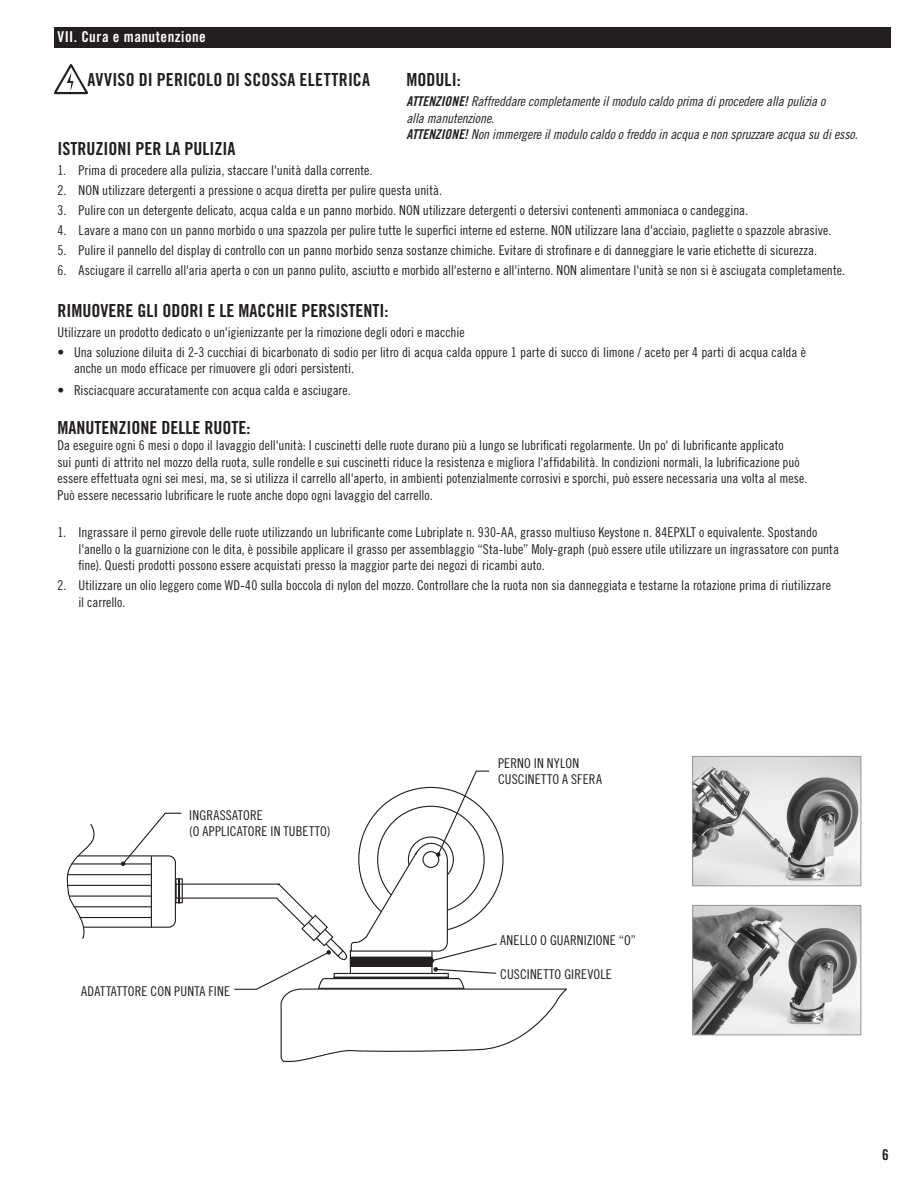
<style>
.page{position:relative;width:918px;height:1188px;background:#fff}
.page>*{position:absolute;margin:0;border:0;box-sizing:border-box;transform-origin:0 0}
.Body{font:18px "Trade Gothic LT Std Bd Cn 20";color:#231f20}
.Sub_Head_WHT{font:15px "Trade Gothic LT Std Bd Cn 20";letter-spacing:.03em;color:#fff}
.t1{font:15px "Trade Gothic LT Std Bd Cn 20";color:#231f20}
.Body-2{font:13.5px/16.5px "Trade Gothic LT Std Cn 18";color:#231f20}
.Body_with_Bullet{font:13.5px/16.5px "Trade Gothic LT Std Cn 18";color:#231f20}
.Body-3{font:13.5px/16.5px "Trade Gothic LT Std Cn 18 Obl";letter-spacing:-.01em;color:#231f20}
.s1{font-family:"Trade Gothic LT Std Bd Cn 20 Obl"}
</style>
<div class="page">
<img style="left:694px;top:758px;width:165px;height:126px">
<div style="left:692px;top:756px;width:169px;height:130px;border:1px solid #939598"></div>
<img style="left:694px;top:907px;width:165px;height:126px">
<div style="left:692px;top:905px;width:169px;height:130px;border:1px solid #939598"></div>
<svg style="left:66px;top:770px;width:501px;height:292px"></svg>
<div style="left:54px;top:27px;width:837px;height:20px;background:#231f20"></div>
<svg style="left:54px;top:64px;width:34px;height:30px"></svg>
<p class="Sub_Head_WHT" style="left:58px;top:28px;width:150px">VII. Cura e manutenzione</p>
<p class="Body" style="left:88px;top:69px;width:284px">AVVISO DI PERICOLO DI SCOSSA ELETTRICA</p>
<p class="Body" style="left:406px;top:69px;width:56px">MODULI:</p>
<p class="Body-3" style="left:406px;top:94px;width:453px"><span class="s1">ATTENZIONE!</span> Raffreddare completamente il modulo caldo prima di procedere alla pulizia o<br>alla manutenzione.<br><span class="s1">ATTENZIONE!</span> Non immergere il modulo caldo o freddo in acqua e non spruzzare acqua su di esso.</p>
<p class="Body" style="left:58px;top:138px;width:179px">ISTRUZIONI PER LA PULIZIA</p>
<p class="Body-2" style="left:58px;top:162px;width:317px">1. Prima di procedere alla pulizia, staccare l'unità dalla corrente.</p>
<p class="Body-2" style="left:58px;top:182px;width:386px">2. NON utilizzare detergenti a pressione o acqua diretta per pulire questa unità.</p>
<p class="Body-2" style="left:58px;top:202px;width:692px">3. Pulire con un detergente delicato, acqua calda e un panno morbido. NON utilizzare detergenti o detersivi contenenti ammoniaca o candeggina.</p>
<p class="Body-2" style="left:58px;top:222px;width:775px">4. Lavare a mano con un panno morbido o una spazzola per pulire tutte le superfici interne ed esterne. NON utilizzare lana d'acciaio, pagliette o spazzole abrasive.</p>
<p class="Body-2" style="left:58px;top:242px;width:761px">5. Pulire il pannello del display di controllo con un panno morbido senza sostanze chimiche. Evitare di strofinare e di danneggiare le varie etichette di sicurezza.</p>
<p class="Body-2" style="left:58px;top:262px;width:789px">6. Asciugare il carrello all'aria aperta o con un panno pulito, asciutto e morbido all'esterno e all'interno. NON alimentare l'unità se non si è asciugata completamente.</p>
<p class="Body" style="left:58px;top:299px;width:332px">RIMUOVERE GLI ODORI E LE MACCHIE PERSISTENTI:</p>
<p class="Body-2" style="left:58px;top:324px;width:409px">Utilizzare un prodotto dedicato o un'igienizzante per la rimozione degli odori e macchie</p>
<p class="Body_with_Bullet" style="left:74px;top:344px;width:733px;text-indent:-16px">• Una soluzione diluita di 2-3 cucchiai di bicarbonato di sodio per litro di acqua calda oppure 1 parte di succo di limone / aceto per 4 parti di acqua calda è anche un modo efficace per rimuovere gli odori persistenti.</p>
<p class="Body_with_Bullet" style="left:58px;top:382px;width:295px">• Risciacquare accuratamente con acqua calda e asciugare.</p>
<p class="Body" style="left:58px;top:416px;width:194px">MANUTENZIONE DELLE RUOTE:</p>
<p class="Body-2" style="left:58px;top:437px;width:752px">Da eseguire ogni 6 mesi o dopo il lavaggio dell'unità: I cuscinetti delle ruote durano più a lungo se lubrificati regolarmente. Un po' di lubrificante applicato<br>sui punti di attrito nel mozzo della ruota, sulle rondelle e sui cuscinetti riduce la resistenza e migliora l'affidabilità. In condizioni normali, la lubrificazione può essere effettuata ogni sei mesi, ma, se si utilizza il carrello all'aperto, in ambienti potenzialmente corrosivi e sporchi, può essere necessaria una volta al mese.<br>Può essere necessario lubrificare le ruote anche dopo ogni lavaggio del carrello.</p>
<p class="Body-2" style="left:79px;top:524px;width:762px;text-indent:-21px">1. Ingrassare il perno girevole delle ruote utilizzando un lubrificante come Lubriplate n. 930-AA, grasso multiuso Keystone n. 84EPXLT o equivalente. Spostando l'anello o la guarnizione con le dita, è possibile applicare il grasso per assemblaggio “Sta-lube” Moly-graph (può essere utile utilizzare un ingrassatore con punta fine). Questi prodotti possono essere acquistati presso la maggior parte dei negozi di ricambi auto.</p>
<p class="Body-2" style="left:79px;top:577px;width:754px;text-indent:-21px">2. Utilizzare un olio leggero come WD-40 sulla boccola di nylon del mozzo. Controllare che la ruota non sia danneggiata e testarne la rotazione prima di riutilizzare il carrello.</p>
<p class="Body-2" style="left:189px;top:807px;width:143px">INGRASSATORE<br>(O APPLICATORE IN TUBETTO)</p>
<p class="Body-2" style="left:81px;top:983px;width:150px">ADATTATTORE CON PUNTA FINE</p>
<p class="Body-2" style="left:498px;top:755px;width:105px">PERNO IN NYLON<br>CUSCINETTO A SFERA</p>
<p class="Body-2" style="left:500px;top:932px;width:137px">ANELLO O GUARNIZIONE “O”</p>
<p class="Body-2" style="left:500px;top:965px;width:113px">CUSCINETTO GIREVOLE</p>
<p class="t1" style="left:882px;top:1145px;width:8px">6</p>
</div>
